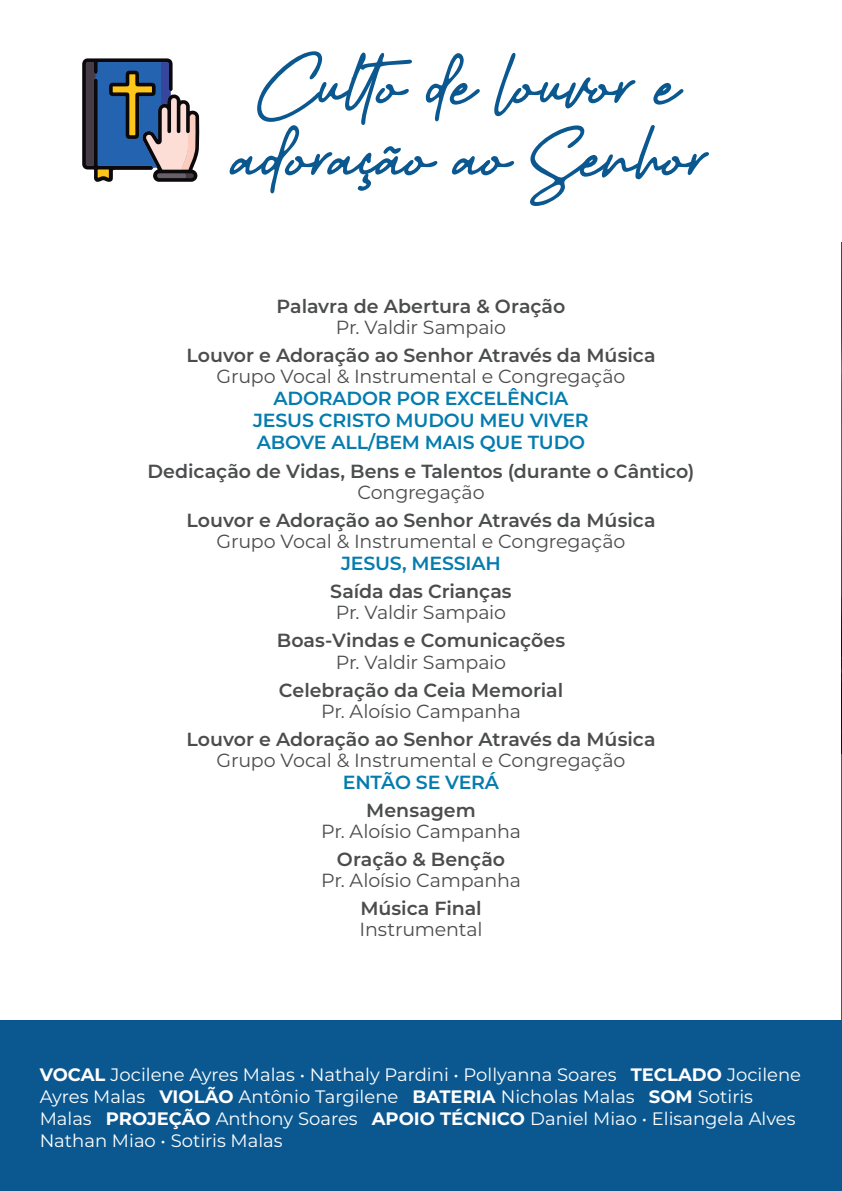
<style>
.page{position:relative;width:842px;height:1191px;background:#fff}
.page>*{position:absolute;margin:0;border:0;box-sizing:border-box;transform-origin:0 0}
.t1{font:112px "Better Yesterday italic";color:#0b5891}
.t2{font:600 19px "Montserrat";color:#4b4c4d}
.t3{font:19px "Montserrat";letter-spacing:-.01em;color:#4b4c4d}
.t4{font:600 19px/22px "Montserrat";letter-spacing:-.01em;color:#047cae;text-align:center}
.t5{font:18px/22px "Montserrat";color:#fff}
.s1{font-weight:700}
</style>
<div class="page">
<svg style="left:82px;top:58px;width:117px;height:124px;background:#667388"></svg>
<hr style="left:841px;top:242px;width:1px;height:906px;background:#0c68a5">
<img style="left:841px;top:242px;width:1px;height:511px">
<div style="left:0;top:1020px;width:842px;height:171px;background:#0b5891"></div>
<h1 class="t1" style="left:255px;top:33px;width:418px">Culto de louvor e</h1>
<h1 class="t1" style="left:226px;top:105px;width:476px">adoração ao Senhor</h1>
<p class="t2" style="left:277px;top:293px;width:290px">Palavra de Abertura &amp; Oração</p>
<p class="t3" style="left:336px;top:314px;width:172px">Pr. Valdir Sampaio</p>
<p class="t2" style="left:186px;top:342px;width:471px">Louvor e Adoração ao Senhor Através da Música</p>
<p class="t3" style="left:217px;top:363px;width:410px">Grupo Vocal &amp; Instrumental e Congregação</p>
<p class="t4" style="left:253px;top:387px;width:337px">ADORADOR POR EXCELÊNCIA<br>JESUS CRISTO MUDOU MEU VIVER<br>ABOVE ALL/BEM MAIS QUE TUDO</p>
<p class="t2" style="left:147px;top:457px;width:549px">Dedicação de Vidas, Bens e Talentos (durante o Cântico)</p>
<p class="t3" style="left:357px;top:479px;width:129px">Congregação</p>
<p class="t2" style="left:186px;top:506px;width:471px">Louvor e Adoração ao Senhor Através da Música</p>
<p class="t3" style="left:217px;top:528px;width:410px">Grupo Vocal &amp; Instrumental e Congregação</p>
<p class="t4" style="left:341px;top:551px;width:161px">JESUS, MESSIAH</p>
<p class="t2" style="left:330px;top:577px;width:183px">Saída das Crianças</p>
<p class="t3" style="left:336px;top:599px;width:172px">Pr. Valdir Sampaio</p>
<p class="t2" style="left:277px;top:626px;width:290px">Boas-Vindas e Comunicações</p>
<p class="t3" style="left:336px;top:649px;width:172px">Pr. Valdir Sampaio</p>
<p class="t2" style="left:279px;top:676px;width:286px">Celebração da Ceia Memorial</p>
<p class="t3" style="left:321px;top:698px;width:201px">Pr. Aloísio Campanha</p>
<p class="t2" style="left:186px;top:726px;width:471px">Louvor e Adoração ao Senhor Através da Música</p>
<p class="t3" style="left:217px;top:747px;width:410px">Grupo Vocal &amp; Instrumental e Congregação</p>
<p class="t4" style="left:343px;top:770px;width:158px">ENTÃO SE VERÁ</p>
<p class="t2" style="left:366px;top:797px;width:111px">Mensagem</p>
<p class="t3" style="left:321px;top:818px;width:201px">Pr. Aloísio Campanha</p>
<p class="t2" style="left:337px;top:846px;width:170px">Oração &amp; Benção</p>
<p class="t3" style="left:321px;top:867px;width:201px">Pr. Aloísio Campanha</p>
<p class="t2" style="left:360px;top:895px;width:123px">Música Final</p>
<p class="t3" style="left:360px;top:916px;width:124px">Instrumental</p>
<p class="t5" style="left:40px;top:1062px;width:763px"><span class="s1">VOCAL</span> Jocilene Ayres Malas • Nathaly Pardini • Pollyanna Soares <span class="s1">TECLADO</span> Jocilene Ayres Malas <span class="s1">VIOLÃO</span> Antônio Targilene <span class="s1">BATERIA</span> Nicholas Malas <span class="s1">SOM</span> Sotiris Malas <span class="s1">PROJEÇÃO</span> Anthony Soares <span class="s1">APOIO TÉCNICO</span> Daniel Miao • Elisangela Alves Nathan Miao • Sotiris Malas</p>
</div>
